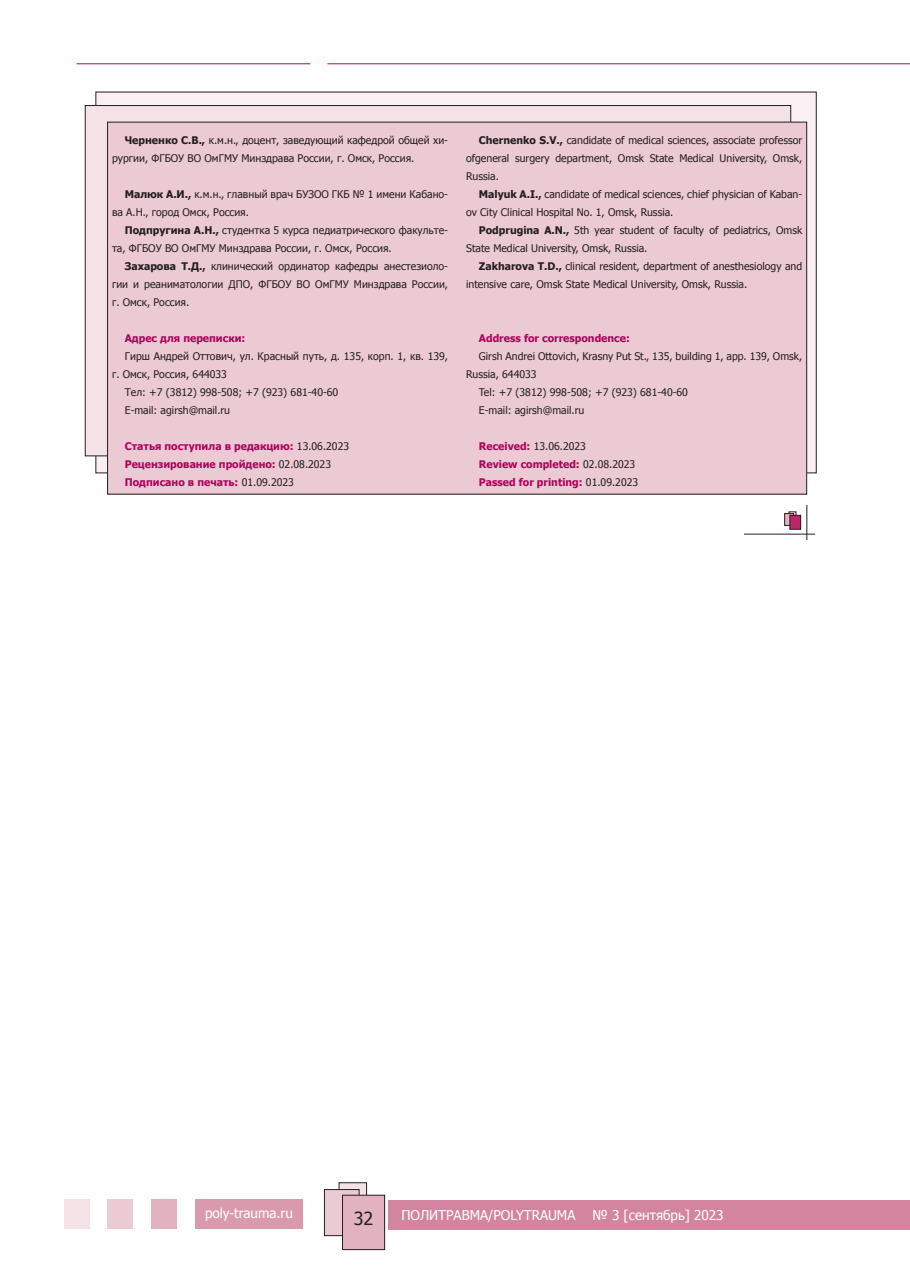
<style>
.page{position:relative;width:910px;height:1280px;background:#fff}
.page>*{position:absolute;margin:0;border:0;box-sizing:border-box;transform-origin:0 0}
.t1{font:18px "Tahoma";color:#231f20}
.t2{font:13.5px "Tahoma";color:#fff}
.t3{font:10.5px/18px "Tahoma";color:#231f20}
.t4{font:700 10.5px/18px "Tahoma";color:#b1015c}
.s1{font-weight:700}
.s2{font-weight:400;color:#231f20}
</style>
<div class="page">
<div style="left:196px;top:1198px;width:107px;height:30px;background:#da9aae"></div>
<div style="left:151px;top:1198px;width:25px;height:30px;background:#e3b2c1"></div>
<div style="left:107px;top:1198px;width:26px;height:30px;background:#eccad4"></div>
<div style="left:64px;top:1198px;width:25px;height:30px;background:#f5e2e7"></div>
<div style="left:389px;top:1199px;width:521px;height:30px;background:#d3859f"></div>
<div style="left:339px;top:1183px;width:28px;height:36px;background:#f5e2e7"></div>
<div style="left:339px;top:1182px;width:28px;height:37px;border:1px solid #231f20"></div>
<div style="left:324px;top:1189px;width:35px;height:47px;background:#eccad4"></div>
<div style="left:324px;top:1189px;width:35px;height:47px;border:1px solid #231f20"></div>
<div style="left:342px;top:1195px;width:43px;height:54px;background:#e3b2c1"></div>
<div style="left:342px;top:1195px;width:43px;height:55px;border:1px solid #231f20"></div>
<hr style="left:327px;top:63px;width:583px;height:1px;background:#b1015c">
<hr style="left:77px;top:63px;width:233px;height:1px;background:#b1015c">
<div style="left:789px;top:512px;width:7px;height:9px;border:1px solid #231f20"></div>
<svg style="left:787px;top:515px;width:3px;height:8px"></svg>
<div style="left:785px;top:513px;width:9px;height:12px;border:1px solid #231f20"></div>
<div style="left:790px;top:515px;width:11px;height:14px;background:#b82768"></div>
<div style="left:790px;top:515px;width:11px;height:14px;border:1px solid #231f20"></div>
<hr style="left:744px;top:534px;width:71px;height:1px;background:#231f20">
<hr style="left:807px;top:505px;width:1px;height:35px;background:#231f20">
<div style="left:96px;top:92px;width:720px;height:381px;background:#faf0f3"></div>
<div style="left:85px;top:106px;width:706px;height:350px;background:#f5e2e7"></div>
<div style="left:108px;top:122px;width:699px;height:372px;background:#eccad4"></div>
<p class="t3" style="left:112px;top:131px;width:338px;text-indent:13px"><span class="s1">Черненко С.В.,</span> к.м.н., доцент, заведующий кафедрой общей хи&shy;рургии, ФГБОУ ВО ОмГМУ Минздрава России, г. Омск, Россия.</p>
<p class="t3" style="left:112px;top:185px;width:338px;text-indent:13px"><span class="s1">Малюк А.И.,</span> к.м.н., главный врач БУЗОО ГКБ № 1 имени Кабано&shy;ва А.Н., город Омск, Россия.</p>
<p class="t3" style="left:112px;top:221px;width:338px;text-indent:13px"><span class="s1">Подпругина А.Н.,</span> студентка 5 курса педиатрического факульте&shy;та, ФГБОУ ВО ОмГМУ Минздрава России, г. Омск, Россия.</p>
<p class="t3" style="left:112px;top:257px;width:338px;text-align:justify;text-indent:13px"><span class="s1">Захарова Т.Д.,</span> клинический ординатор кафедры анестезиоло&shy;гии и реаниматологии ДПО, ФГБОУ ВО ОмГМУ Минздрава России, г. Омск, Россия.</p>
<p class="t4" style="left:125px;top:329px;width:122px">Адрес для переписки:</p>
<p class="t3" style="left:125px;top:347px;width:325px">Гирш Андрей Оттович, ул. Красный путь, д. 135, корп. 1, кв. 139,</p>
<p class="t3" style="left:112px;top:365px;width:116px">г. Омск, Россия, 644033</p>
<p class="t3" style="left:125px;top:383px;width:215px">Тел: +7 (3812) 998-508; +7 (923) 681-40-60</p>
<p class="t3" style="left:125px;top:401px;width:107px">E-mail: agirsh@mail.ru</p>
<p class="t4" style="left:125px;top:437px;width:226px">Статья поступила в редакцию: <span class="s2">13.06.2023<br></span>Рецензирование пройдено: <span class="s2">02.08.2023<br></span>Подписано в печать: <span class="s2">01.09.2023</span></p>
<p class="t3" style="left:466px;top:131px;width:338px;text-align:justify;text-indent:13px"><span class="s1">Chernenko S.V.,</span> candidate of medical sciences, associate professor ofgeneral surgery department, Omsk State Medical University, Omsk, Russia.</p>
<p class="t3" style="left:466px;top:185px;width:338px;text-indent:13px"><span class="s1">Malyuk A.I.,</span> candidate of medical sciences, chief physician of Kaban&shy;ov City Clinical Hospital No. 1, Omsk, Russia.</p>
<p class="t3" style="left:466px;top:221px;width:338px;text-indent:13px"><span class="s1">Podprugina A.N.,</span> 5th year student of faculty of pediatrics, Omsk<br>State Medical University, Omsk, Russia.</p>
<p class="t3" style="left:466px;top:257px;width:338px;text-indent:13px"><span class="s1">Zakharova T.D.,</span> clinical resident, department of anesthesiology and intensive care, Omsk State Medical University, Omsk, Russia.</p>
<p class="t4" style="left:479px;top:328px;width:152px">Address for correspondence:</p>
<p class="t3" style="left:479px;top:347px;width:325px">Girsh Andrei Ottovich, Krasny Put St., 135, building 1, app. 139, Omsk,</p>
<p class="t3" style="left:466px;top:365px;width:72px">Russia, 644033</p>
<p class="t3" style="left:479px;top:383px;width:211px">Tel: +7 (3812) 998-508; +7 (923) 681-40-60</p>
<p class="t3" style="left:479px;top:401px;width:107px">E-mail: agirsh@mail.ru</p>
<p class="t4" style="left:479px;top:436px;width:161px">Received: <span class="s2">13.06.2023<br></span>Review completed: <span class="s2">02.08.2023<br></span>Passed for printing: <span class="s2">01.09.2023</span></p>
<p class="t2" style="left:205px;top:1204px;width:89px">poly-trauma.ru</p>
<h1 class="t1" style="left:354px;top:1206px;width:21px">32</h1>
<p class="t2" style="left:401px;top:1206px;width:176px">ПОЛИТРАВМА/POLYTRAUMA</p>
<p class="t2" style="left:592px;top:1206px;width:133px">№ 3 [сентябрь] 2023</p>
</div>
